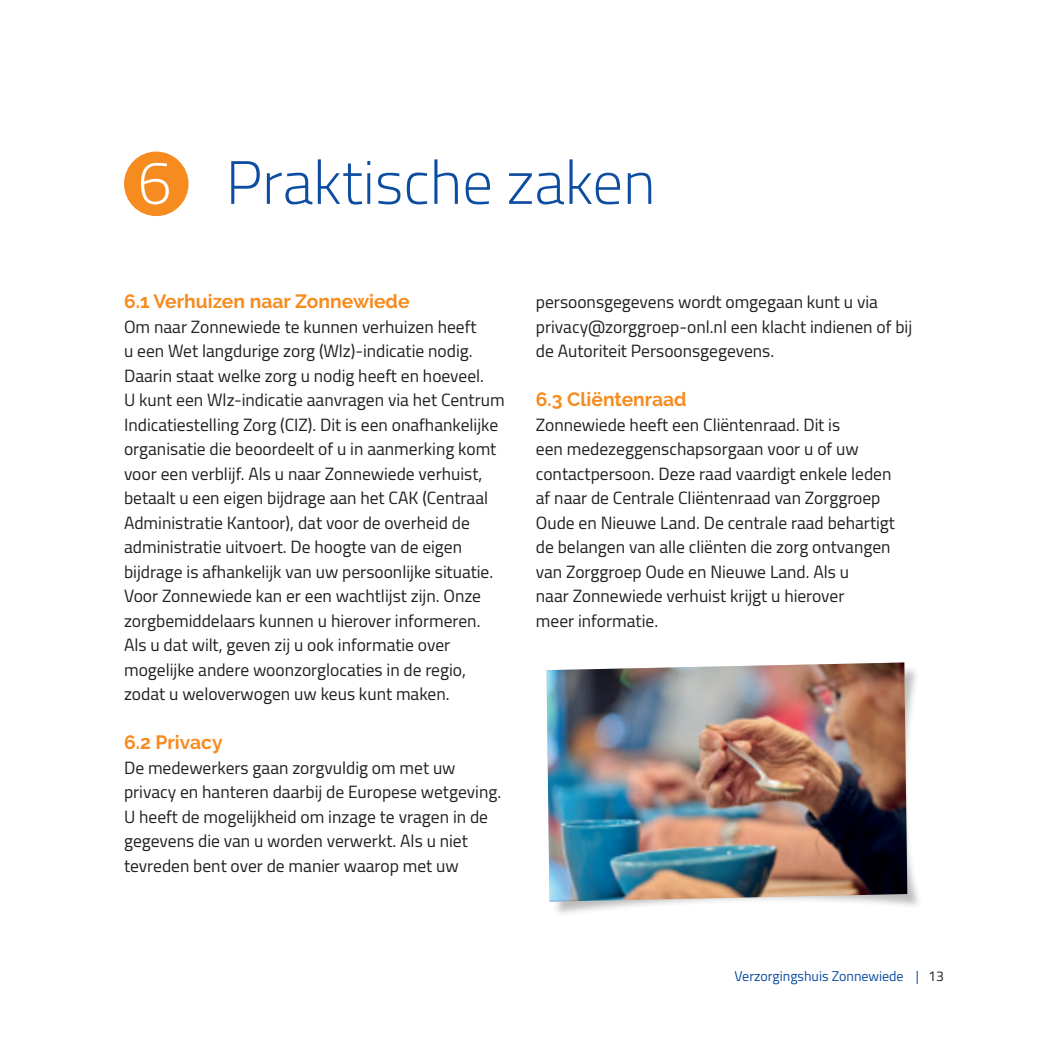
<style>
.page{position:relative;width:1042px;height:1042px;background:#fff}
.page>*{position:absolute;margin:0;border:0;box-sizing:border-box;transform-origin:0 0}
.t1{font:300 61.25px "Cairo";color:#0d4da1}
.t2{font:700 19.25px "Raleway";color:#f68b1f}
.t3{font:17.5px/24.5px "Cairo";color:#231f20}
.t4{font:14px "Cairo";color:#0d4da1}
.s1{color:#fff}
.s2{color:#231f20}
</style>
<div class="page">
<div style="left:124px;top:152px;width:65px;height:64px;background:#f68b1f;border-radius:50%"></div>
<div style="left:552px;top:665px;width:371px;height:253px;background:#231f20;opacity:.3"></div>
<img style="left:546px;top:662px;width:361px;height:239px">
<h1 class="t1" style="left:137px;top:132px;width:519px"><span class="s1">6</span> Praktische zaken</h1>
<p class="t2" style="left:124px;top:290px;width:287px">6.1 Verhuizen naar Zonnewiede</p>
<p class="t3" style="left:124px;top:314px;width:382px">Om naar Zonnewiede te kunnen verhuizen heeft<br>u een Wet langdurige zorg (Wlz)-indicatie nodig.<br>Daarin staat welke zorg u nodig heeft en hoeveel.<br>U kunt een Wlz-indicatie aanvragen via het Centrum Indicatiestelling Zorg (CIZ). Dit is een onafhankelijke organisatie die beoordeelt of u in aanmerking komt voor een verblijf. Als u naar Zonnewiede verhuist, betaalt u een eigen bijdrage aan het CAK (Centraal Administratie Kantoor), dat voor de overheid de administratie uitvoert. De hoogte van de eigen bijdrage is afhankelijk van uw persoonlijke situatie.<br>Voor Zonnewiede kan er een wachtlijst zijn. Onze zorgbemiddelaars kunnen u hierover informeren.<br>Als u dat wilt, geven zij u ook informatie over mogelijke andere woonzorglocaties in de regio, zodat u weloverwogen uw keus kunt maken.</p>
<p class="t2" style="left:124px;top:731px;width:100px">6.2 Privacy</p>
<p class="t3" style="left:124px;top:755px;width:379px">De medewerkers gaan zorgvuldig om met uw privacy en hanteren daarbij de Europese wetgeving.<br>U heeft de mogelijkheid om inzage te vragen in de gegevens die van u worden verwerkt. Als u niet tevreden bent over de manier waarop met uw</p>
<p class="t3" style="left:536px;top:289px;width:378px">persoonsgegevens wordt omgegaan kunt u via privacy@zorggroep-onl.nl een klacht indienen of bij de Autoriteit Persoonsgegevens.</p>
<p class="t2" style="left:536px;top:388px;width:152px">6.3 Cliëntenraad</p>
<p class="t3" style="left:536px;top:412px;width:360px">Zonnewiede heeft een Cliëntenraad. Dit is<br>een medezeggenschapsorgaan voor u of uw contactpersoon. Deze raad vaardigt enkele leden af naar de Centrale Cliëntenraad van Zorggroep Oude en Nieuwe Land. De centrale raad behartigt de belangen van alle cliënten die zorg ontvangen van Zorggroep Oude en Nieuwe Land. Als u<br>naar Zonnewiede verhuist krijgt u hierover<br>meer informatie.</p>
<p class="t4" style="left:734px;top:964px;width:211px">Verzorgingshuis Zonnewiede | <span class="s2">13</span></p>
</div>
